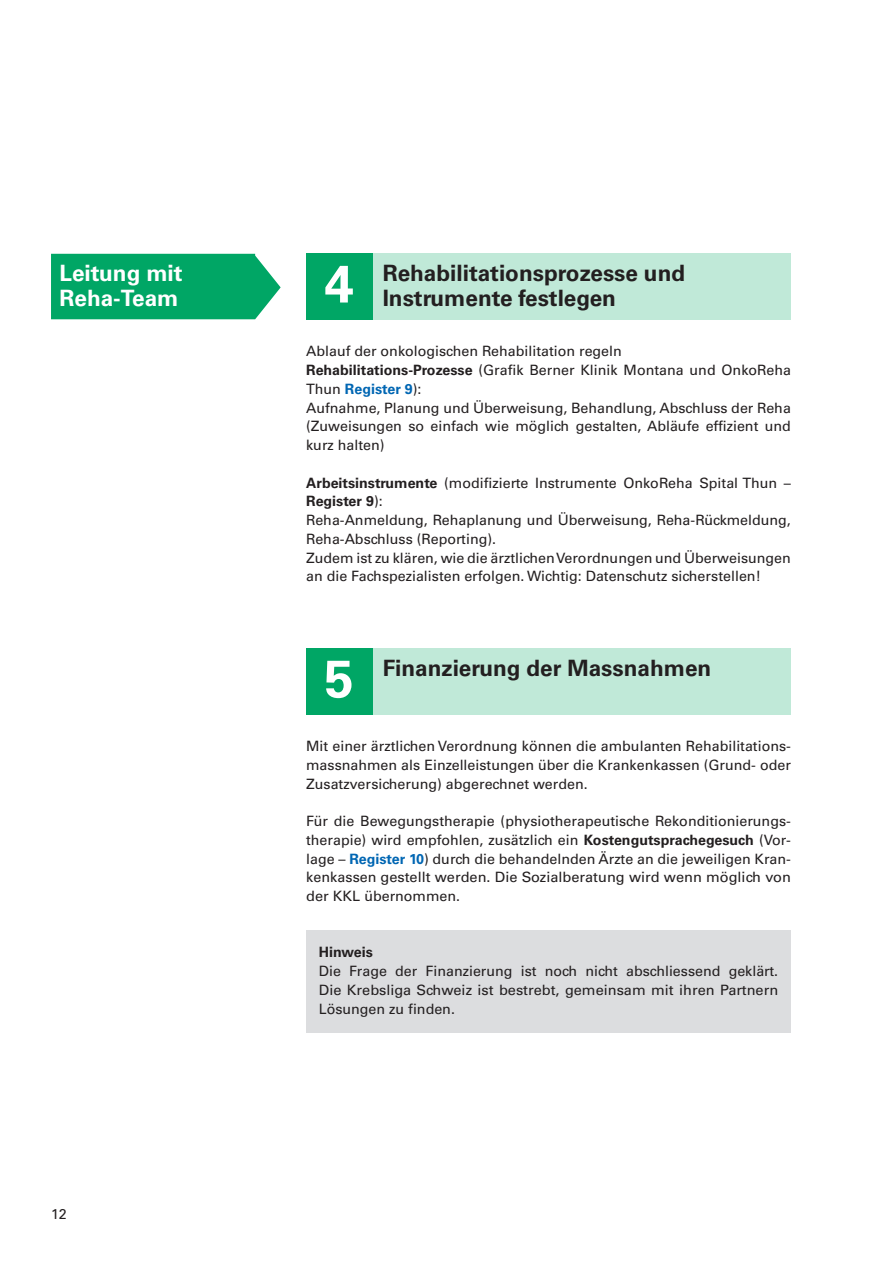
<style>
.page{position:relative;width:893px;height:1263px;background:#fff}
.page>*{position:absolute;margin:0;border:0;box-sizing:border-box;transform-origin:0 0}
.t1{font:700 52.5px "Univers LT Std";color:#fff}
.t2{font:700 22.5px "Univers LT Std";color:#231f20}
.t3{font:700 22.5px/25.5px "Univers LT Std";color:#fff}
.t4{font:14.25px/18.8px "Univers LT Std";color:#231f20;text-align:justify}
.t5{font:700 14.25px "Univers LT Std";color:#231f20}
.s1{font-weight:700}
.s2{font-weight:700;color:#0166b3}
</style>
<div class="page">
<div style="left:306px;top:930px;width:485px;height:102px;background:#dcdddf"></div>
<div style="left:51px;top:254px;width:230px;height:65px;background:#00a665"></div>
<div style="left:306px;top:253px;width:485px;height:66px;background:#c0e9d8"></div>
<div style="left:306px;top:253px;width:66px;height:66px;background:#00a665"></div>
<div style="left:306px;top:648px;width:485px;height:66px;background:#c0e9d8"></div>
<div style="left:306px;top:648px;width:66px;height:66px;background:#00a665"></div>
<h2 class="t3" style="left:60px;top:260px;width:125px">Leitung mit<br>Reha-Team</h2>
<p class="t4" style="left:51px;top:1205px;width:17px">12</p>
<h1 class="t1" style="left:324px;top:253px;width:31px">4</h1>
<h2 class="t2" style="left:383px;top:260px;width:304px">Rehabilitationsprozesse und</h2>
<h2 class="t2" style="left:383px;top:285px;width:235px">Instrumente festlegen</h2>
<p class="t4" style="left:306px;top:342px;width:486px;text-align:left">Ablauf der onkologischen Rehabilitation regeln <span class="s1">Rehabilitations-Prozesse</span> (Grafik Berner Klinik Montana und OnkoReha Thun <span class="s2">Register 9</span>):<br>Aufnahme, Planung und Überweisung, Behandlung, Abschluss der Reha (Zuweisungen so einfach wie möglich gestalten, Abläufe effizient und kurz halten)</p>
<p class="t4" style="left:306px;top:473px;width:486px;text-align:left"><span class="s1">Arbeitsinstrumente</span> (modifizierte Instrumente OnkoReha Spital Thun – <span class="s1">Register 9</span>):<br>Reha-Anmeldung, Rehaplanung und Überweisung, Reha-Rückmeldung, Reha-Abschluss (Reporting).<br>Zudem ist zu klären, wie die ärztlichen Verordnungen und Überweisungen an die Fachspezialisten erfolgen. Wichtig: Datenschutz sicherstellen!</p>
<h1 class="t1" style="left:324px;top:648px;width:31px">5</h1>
<h2 class="t2" style="left:383px;top:654px;width:330px">Finanzierung der Massnahmen</h2>
<p class="t4" style="left:306px;top:737px;width:486px">Mit einer ärztlichen Verordnung können die ambulanten Rehabilitations&shy;massnahmen als Einzelleistungen über die Krankenkassen (Grund- oder Zusatzversicherung) abgerechnet werden.</p>
<p class="t4" style="left:306px;top:812px;width:486px">Für die Bewegungstherapie (physiotherapeutische Rekonditionierungs&shy;therapie) wird empfohlen, zusätzlich ein <span class="s1">Kostengutsprachegesuch</span> (Vor&shy;lage – <span class="s2">Register 10</span>) durch die behandelnden Ärzte an die jeweiligen Kran&shy;kenkassen gestellt werden. Die Sozialberatung wird wenn möglich von der KKL übernommen.</p>
<p class="t5" style="left:319px;top:944px;width:56px">Hinweis</p>
<p class="t4" style="left:319px;top:962px;width:461px">Die Frage der Finanzierung ist noch nicht abschliessend geklärt.<br>Die Krebsliga Schweiz ist bestrebt, gemeinsam mit ihren Partnern Lösungen zu finden.</p>
</div>
